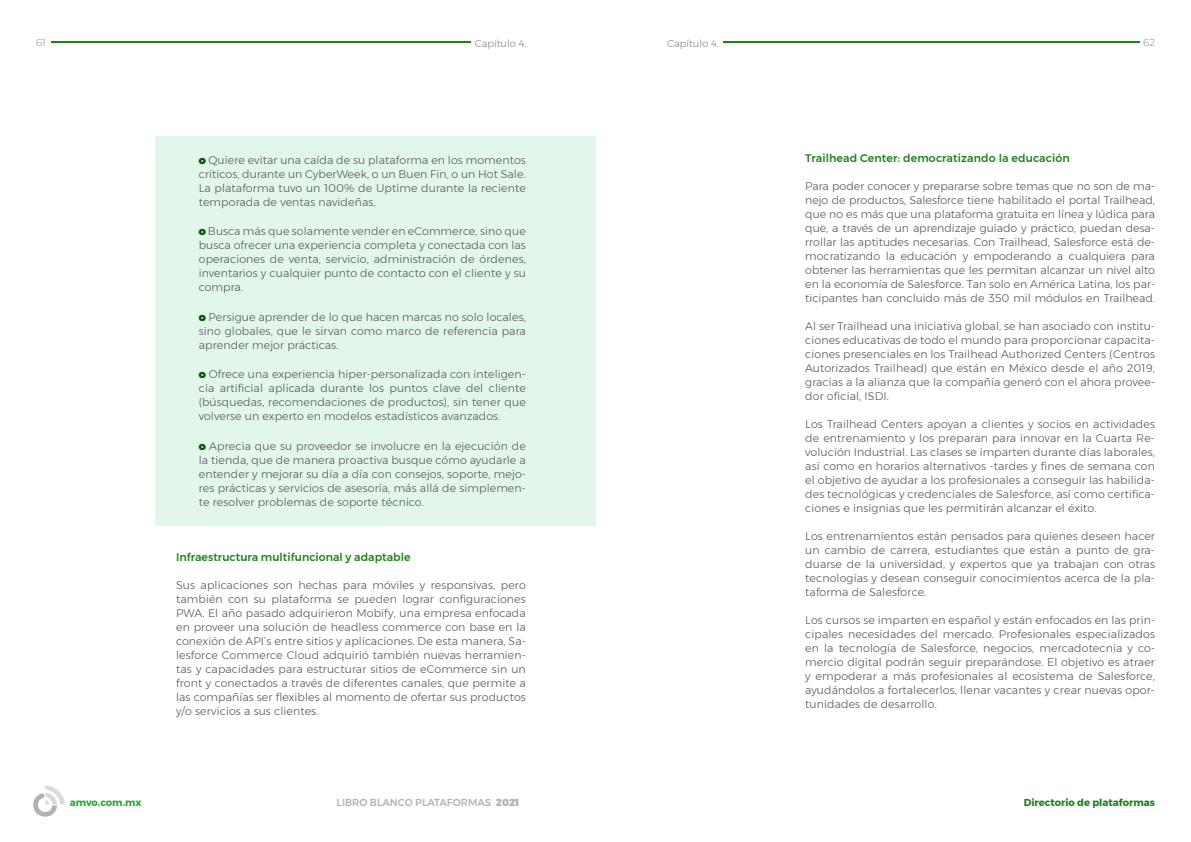
<style>
.page{position:relative;width:1191px;height:842px;background:#fff}
.page>*{position:absolute;margin:0;border:0;box-sizing:border-box;transform-origin:0 0}
.t1{font:300 11px/14px "Montserrat";letter-spacing:.01em;color:#575756;text-align:justify}
.t2{font:500 11px "Montserrat";color:#20811c}
.t3{font:500 10px "Montserrat";color:#b3b2b2}
.t4{font:700 10px "Montserrat";color:#20811c}
.t5{font:300 10px "Montserrat";color:#878787}
.t6{font:700 10px "Montserrat";letter-spacing:-.005em;color:#2ea836}
.t7{font:300 10px "Montserrat Alternates";color:#878787}
.s1{font-weight:900;color:#050}
.s2{font-weight:900}
</style>
<div class="page">
<hr style="left:52px;top:42px;width:419px;height:1px;background:#20811c">
<hr style="left:723px;top:42px;width:416px;height:1px;background:#20811c">
<svg style="left:33px;top:785px;width:32px;height:32px"></svg>
<div style="left:155px;top:136px;width:440px;height:389px;background:#e2f6ea"></div>
<p class="t7" style="left:36px;top:35px;width:11px">61</p>
<p class="t7" style="left:1143px;top:35px;width:13px">62</p>
<p class="t5" style="left:475px;top:35px;width:53px">Capítulo 4.</p>
<p class="t5" style="left:667px;top:35px;width:53px">Capítulo 4.</p>
<p class="t1" style="left:199px;top:152px;width:328px"><span class="s1">o</span> Quiere evitar una caída de su plataforma en los momentos críticos, durante un CyberWeek, o un Buen Fin, o un Hot Sale.<br>La plataforma tuvo un 100% de Uptime durante la reciente temporada de ventas navideñas.</p>
<p class="t1" style="left:199px;top:224px;width:328px"><span class="s1">o</span> Busca más que solamente vender en eCommerce, sino que busca ofrecer una experiencia completa y conectada con las operaciones de venta, servicio, administración de órdenes, inventarios y cualquier punto de contacto con el cliente y su compra.</p>
<p class="t1" style="left:199px;top:310px;width:328px"><span class="s1">o</span> Persigue aprender de lo que hacen marcas no solo locales, sino globales, que le sirvan como marco de referencia para aprender mejor prácticas.</p>
<p class="t1" style="left:199px;top:367px;width:328px"><span class="s1">o</span> Ofrece una experiencia hiper-personalizada con inteligen&shy;cia artificial aplicada durante los puntos clave del cliente (búsquedas, recomendaciones de productos), sin tener que volverse un experto en modelos estadísticos avanzados.</p>
<p class="t1" style="left:199px;top:439px;width:328px"><span class="s1">o</span> Aprecia que su proveedor se involucre en la ejecución de la tienda, que de manera proactiva busque cómo ayudarle a entender y mejorar su día a día con consejos, soporte, mejo&shy;res prácticas y servicios de asesoría, más allá de simplemen&shy;te resolver problemas de soporte técnico.</p>
<p class="t2" style="left:176px;top:549px;width:236px">Infraestructura multifuncional y adaptable</p>
<p class="t1" style="left:176px;top:578px;width:351px">Sus aplicaciones son hechas para móviles y responsivas, pero también con su plataforma se pueden lograr configuraciones PWA. El año pasado adquirieron Mobify, una empresa enfocada en proveer una solución de headless commerce con base en la conexión de API’s entre sitios y aplicaciones. De esta manera, Sa&shy;lesforce Commerce Cloud adquirió también nuevas herramien&shy;tas y capacidades para estructurar sitios de eCommerce sin un front y conectados a través de diferentes canales, que permite a las compañías ser flexibles al momento de ofertar sus productos y/o servicios a sus clientes.</p>
<p class="t2" style="left:805px;top:149px;width:266px">Trailhead Center: democratizando la educación</p>
<p class="t1" style="left:805px;top:179px;width:351px">Para poder conocer y prepararse sobre temas que no son de ma&shy;nejo de productos, Salesforce tiene habilitado el portal Trailhead, que no es más que una plataforma gratuita en línea y lúdica para que, a través de un aprendizaje guiado y práctico, puedan desa&shy;rrollar las aptitudes necesarias. Con Trailhead, Salesforce está de&shy;mocratizando la educación y empoderando a cualquiera para obtener las herramientas que les permitan alcanzar un nivel alto en la economía de Salesforce. Tan solo en América Latina, los par&shy;ticipantes han concluido más de 350 mil módulos en Trailhead.</p>
<p class="t1" style="left:805px;top:319px;width:351px">Al ser Trailhead una iniciativa global, se han asociado con institu&shy;ciones educativas de todo el mundo para proporcionar capacita&shy;ciones presenciales en los Trailhead Authorized Centers (Centros Autorizados Trailhead) que están en México desde el año 2019, gracias a la alianza que la compañía generó con el ahora provee&shy;dor oficial, ISDI.</p>
<p class="t1" style="left:805px;top:417px;width:351px">Los Trailhead Centers apoyan a clientes y socios en actividades de entrenamiento y los preparan para innovar en la Cuarta Re&shy;volución Industrial. Las clases se imparten durante días laborales, así como en horarios alternativos -tardes y fines de semana con el objetivo de ayudar a los profesionales a conseguir las habilida&shy;des tecnológicas y credenciales de Salesforce, así como certifica&shy;ciones e insignias que les permitirán alcanzar el éxito.</p>
<p class="t1" style="left:805px;top:529px;width:351px">Los entrenamientos están pensados para quienes deseen hacer un cambio de carrera, estudiantes que están a punto de gra&shy;duarse de la universidad, y expertos que ya trabajan con otras tecnologías y desean conseguir conocimientos acerca de la pla&shy;taforma de Salesforce.</p>
<p class="t1" style="left:805px;top:613px;width:351px">Los cursos se imparten en español y están enfocados en las prin&shy;cipales necesidades del mercado. Profesionales especializados en la tecnología de Salesforce, negocios, mercadotecnia y co&shy;mercio digital podrán seguir preparándose. El objetivo es atraer y empoderar a más profesionales al ecosistema de Salesforce, ayudándolos a fortalecerlos, llenar vacantes y crear nuevas opor&shy;tunidades de desarrollo.</p>
<p class="t6" style="left:70px;top:795px;width:73px">amvo.com.mx</p>
<p class="t3" style="left:336px;top:795px;width:184px">LIBRO BLANCO PLATAFORMAS <span class="s2">2021</span></p>
<p class="t4" style="left:1023px;top:795px;width:133px">Directorio de plataformas</p>
</div>
